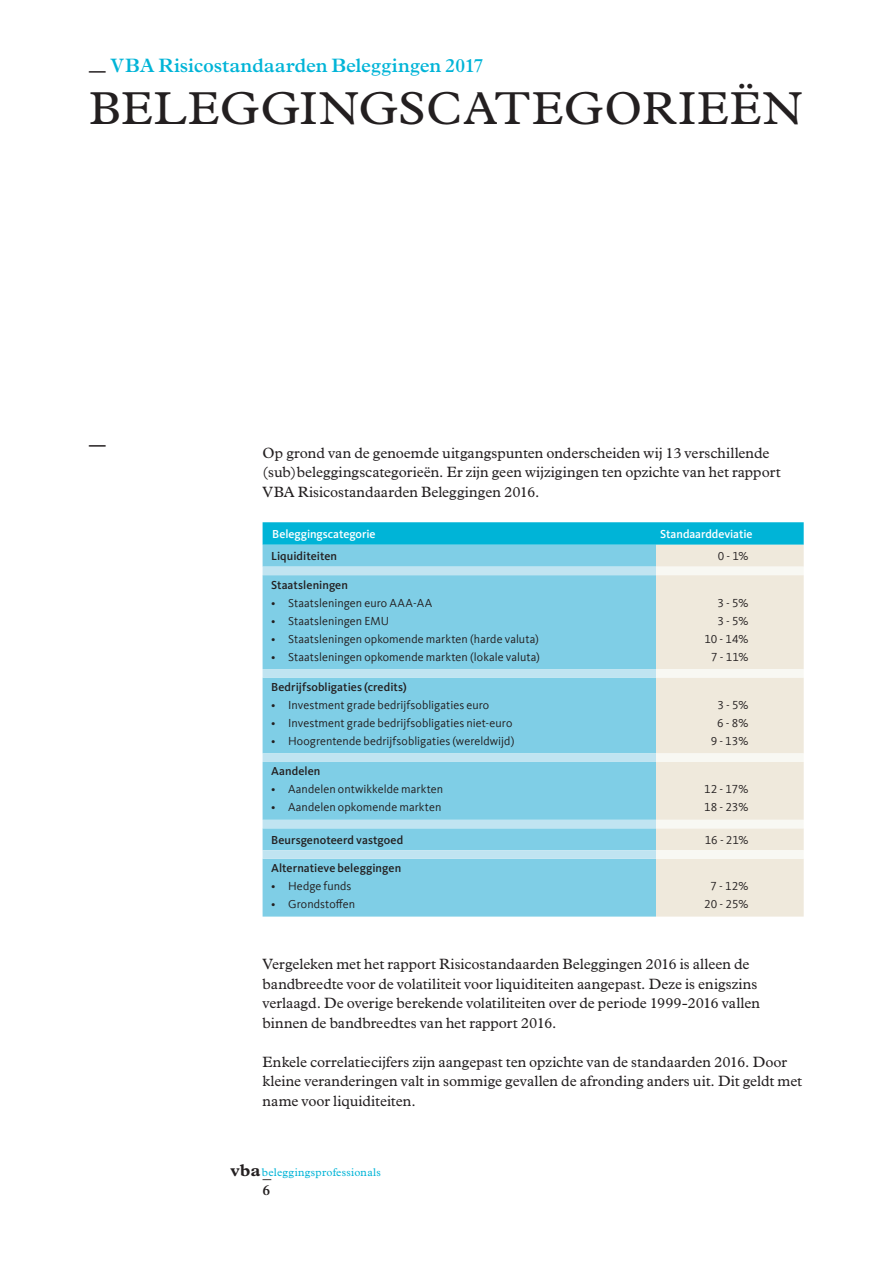
<style>
.page{position:relative;width:893px;height:1263px;background:#fff}
.page>*{position:absolute;margin:0;border:0;box-sizing:border-box;transform-origin:0 0}
.t1{font:46.5px "Plantin";letter-spacing:.025em;color:#231f20}
.t2{font:600 19.5px "Plantin";letter-spacing:-.01em;color:#00b4d7}
.t3{font:700 17.1px "Plantin";color:#231f20}
.t4{font:600 16.5px "Plantin";color:#231f20}
.t5{font:15px/19.5px "Plantin";color:#231f20}
.t6{font:600 15px "Plantin";color:#231f20}
.t7{font:12px/18px "Kievit Offc";letter-spacing:.005em;color:#231f20;text-align:center}
.t8{font:500 12px "Kievit OT";letter-spacing:.005em;color:#231f20}
.t9{font:500 12px "Kievit OT";letter-spacing:-.005em;color:#fff}
.t10{font:11.25px "Plantin";letter-spacing:.02em;color:#00b4d7}
.s1{font-weight:700;font-size:17.1px;color:#231f20}
</style>
<div class="page">
<svg style="left:263px;top:522px;width:541px;height:23px;background:#06b5d7"></svg>
<div style="left:263px;top:545px;width:393px;height:371px;background:#7fcee6"></div>
<div style="left:656px;top:545px;width:148px;height:371px;background:#efe9dc"></div>
<svg style="left:263px;top:567px;width:393px;height:292px;background:#88d1e7"></svg>
<svg style="left:656px;top:567px;width:148px;height:292px;background:#f0ebdf"></svg>
<h2 class="t2" style="left:89px;top:54px;width:396px"><sub>—</sub> VBA Risicostandaarden Beleggingen 2017</h2>
<h1 class="t1" style="left:89px;top:82px;width:714px">BELEGGINGSCATEGORIEËN</h1>
<p class="t4" style="left:89px;top:434px;width:18px">—</p>
<p class="t5" style="left:263px;top:443px;width:520px">Op grond van de genoemde uitgangspunten onderscheiden wij 13 verschillende (sub)beleggingscategorieën. Er zijn geen wijzigingen ten opzichte van het rapport<br>VBA Risicostandaarden Beleggingen 2016.</p>
<p class="t9" style="left:272px;top:527px;width:105px">Beleggingscategorie</p>
<p class="t9" style="left:660px;top:527px;width:94px">Standaarddeviatie</p>
<p class="t8" style="left:271px;top:549px;width:68px">Liquiditeiten</p>
<p class="t7" style="left:718px;top:547px;width:32px">0 - 1%</p>
<p class="t8" style="left:271px;top:578px;width:78px">Staatsleningen</p>
<p class="t7" style="left:271px;top:594px;width:163px">• Staatsleningen euro AAA-AA</p>
<p class="t7" style="left:271px;top:612px;width:120px">• Staatsleningen EMU</p>
<p class="t7" style="left:271px;top:630px;width:269px">• Staatsleningen opkomende markten (harde valuta)</p>
<p class="t7" style="left:271px;top:648px;width:270px">• Staatsleningen opkomende markten (lokale valuta)</p>
<p class="t7" style="left:704px;top:594px;width:45px;text-align:right">3 - 5%<br>3 - 5%<br>10 - 14%<br>7 - 11%</p>
<p class="t8" style="left:271px;top:680px;width:137px">Bedrijfsobligaties (credits)</p>
<p class="t7" style="left:271px;top:696px;width:220px">• Investment grade bedrijfsobligaties euro</p>
<p class="t7" style="left:271px;top:714px;width:243px">• Investment grade bedrijfsobligaties niet-euro</p>
<p class="t7" style="left:271px;top:732px;width:245px">• Hoogrentende bedrijfsobligaties (wereldwijd)</p>
<p class="t8" style="left:271px;top:764px;width:51px">Aandelen</p>
<p class="t7" style="left:271px;top:780px;width:174px">• Aandelen ontwikkelde markten</p>
<p class="t7" style="left:271px;top:798px;width:172px">• Aandelen opkomende markten</p>
<p class="t7" style="left:711px;top:696px;width:39px">3 - 5%<br>6 - 8%<br>9 - 13%</p>
<p class="t7" style="left:704px;top:780px;width:46px;text-align:left">12 - 17%<br>18 - 23%</p>
<p class="t8" style="left:271px;top:833px;width:134px">Beursgenoteerd vastgoed</p>
<p class="t7" style="left:705px;top:831px;width:45px">16 - 21%</p>
<p class="t8" style="left:271px;top:861px;width:132px">Alternatieve beleggingen</p>
<p class="t7" style="left:271px;top:877px;width:82px">• Hedge funds</p>
<p class="t7" style="left:271px;top:895px;width:86px">• Grondstoffen</p>
<p class="t7" style="left:704px;top:877px;width:46px">7 - 12%<br>20 - 25%</p>
<p class="t5" style="left:263px;top:954px;width:499px">Vergeleken met het rapport Risicostandaarden Beleggingen 2016 is alleen de bandbreedte voor de volatiliteit voor liquiditeiten aangepast. Deze is enigszins verlaagd. De overige berekende volatiliteiten over de periode 1999-2016 vallen binnen de bandbreedtes van het rapport 2016.</p>
<p class="t5" style="left:263px;top:1052px;width:541px">Enkele correlatiecijfers zijn aangepast ten opzichte van de standaarden 2016. Door kleine veranderingen valt in sommige gevallen de afronding anders uit. Dit geldt met name voor liquiditeiten.</p>
<p class="t10" style="left:231px;top:1166px;width:152px"><span class="s1">vba</span>beleggingsprofessionals</p>
<p class="t3" style="left:263px;top:1162px;width:10px">_</p>
<p class="t6" style="left:262px;top:1181px;width:9px">6</p>
</div>
